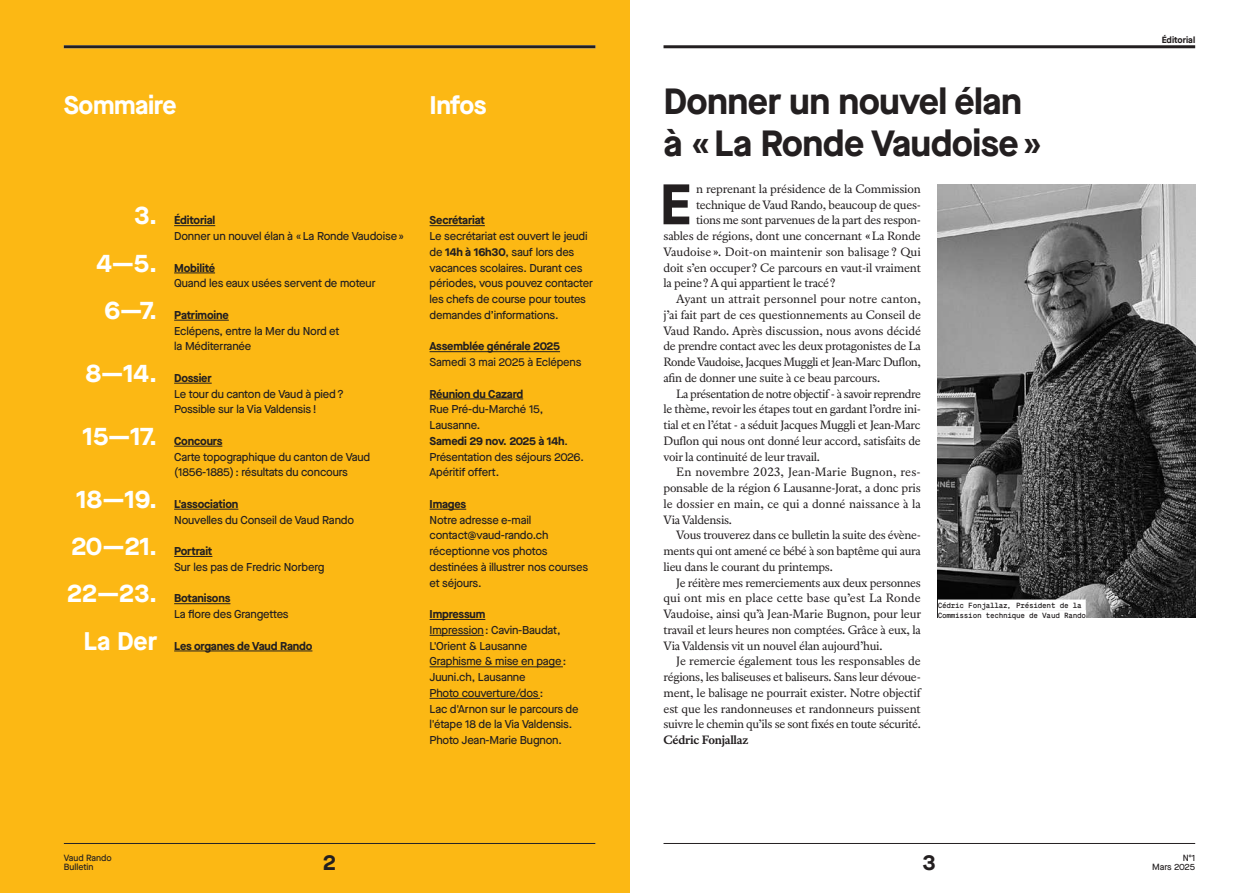
<style>
.page{position:relative;width:1259px;height:893px;background:#fff}
.page>*{position:absolute;margin:0;border:0;box-sizing:border-box;transform-origin:0 0}
.t1{font:700 57px "Maison Neue";color:#231f20}
.t2{font:700 36.45px/42px "Maison Neue";letter-spacing:-.015em;color:#231f20}
.t3{font:700 25.5px/47.2px "Maison Neue";letter-spacing:-.015em;color:#fff;text-align:right}
.t4{font:700 21.75px "Maison Neue";color:#231f20}
.t5{font:12px "Register";letter-spacing:-.025em;color:#231f20}
.t6{font:12px "Register";letter-spacing:.005em;color:#231f20}
.t7{font:12px "Register";letter-spacing:-.005em;color:#231f20}
.t8{font:12px "Register";color:#231f20}
.t9{font:12px "Register";letter-spacing:.01em;color:#231f20}
.t10{font:600 12px "Register";letter-spacing:-.015em;color:#231f20}
.t11{font:500 11.4px/15.8px "Maison Neue";letter-spacing:-.015em;color:#231f20}
.t12{font:700 11.4px "Maison Neue";letter-spacing:-.015em;color:#231f20}
.t13{font:500 9px/9px "Maison Neue";color:#231f20}
.t14{font:700 9px "Maison Neue";color:#231f20}
.t15{font:500 9px "Maison Neue";letter-spacing:-.025em;color:#231f20}
.t16{font:7.5px/10.5px "Maison Mono Custom OK";letter-spacing:-.04em;color:#231f20}
.s1{font-weight:700}
</style>
<div class="page">
<div style="left:0;top:0;width:629px;height:893px;background:#fcb814"></div>
<hr style="left:663px;top:45px;width:532px;height:3px;background:#231f20">
<hr style="left:663px;top:843px;width:532px;height:1px;background:#231f20">
<hr style="left:64px;top:843px;width:531px;height:1px;background:#231f20">
<hr style="left:64px;top:45px;width:531px;height:3px;background:#231f20">
<hr style="left:429px;top:225px;width:56px;height:1px;background:#231f20">
<hr style="left:429px;top:351px;width:131px;height:1px;background:#231f20">
<hr style="left:429px;top:399px;width:94px;height:1px;background:#231f20">
<hr style="left:429px;top:509px;width:37px;height:1px;background:#231f20">
<hr style="left:429px;top:619px;width:56px;height:1px;background:#231f20">
<hr style="left:429px;top:635px;width:55px;height:1px;background:#231f20">
<hr style="left:429px;top:666px;width:134px;height:1px;background:#231f20">
<hr style="left:429px;top:698px;width:111px;height:1px;background:#231f20">
<hr style="left:174px;top:225px;width:41px;height:1px;background:#231f20">
<hr style="left:174px;top:273px;width:41px;height:1px;background:#231f20">
<hr style="left:174px;top:320px;width:55px;height:1px;background:#231f20">
<hr style="left:174px;top:383px;width:38px;height:1px;background:#231f20">
<hr style="left:174px;top:446px;width:48px;height:1px;background:#231f20">
<hr style="left:174px;top:509px;width:64px;height:1px;background:#231f20">
<hr style="left:174px;top:556px;width:38px;height:1px;background:#231f20">
<hr style="left:174px;top:603px;width:56px;height:1px;background:#231f20">
<hr style="left:174px;top:651px;width:138px;height:1px;background:#231f20">
<img style="left:938px;top:184px;width:257px;height:434px">
<div style="left:938px;top:599px;width:147px;height:11px;background:#fff"></div>
<div style="left:938px;top:610px;width:148px;height:11px;background:#fff"></div>
<h3 class="t3" style="left:64px;top:81px;width:114px">Sommaire</h3>
<h3 class="t3" style="left:429px;top:81px;width:58px">Infos</h3>
<h3 class="t3" style="left:97px;top:191px;width:62px">3.<br>4—5.<br>6—7.</h3>
<h3 class="t3" style="left:86px;top:348px;width:73px">8—14.</h3>
<h3 class="t3" style="left:83px;top:411px;width:76px">15—17.</h3>
<h3 class="t3" style="left:67px;top:474px;width:92px">18—19.<br>20—21.<br>22—23.<br>La Der</h3>
<p class="t12" style="left:174px;top:212px;width:43px">Éditorial</p>
<p class="t11" style="left:174px;top:228px;width:231px">Donner un nouvel élan à « La Ronde Vaudoise »</p>
<p class="t12" style="left:174px;top:259px;width:42px">Mobilité</p>
<p class="t11" style="left:174px;top:275px;width:203px">Quand les eaux usées servent de moteur</p>
<p class="t12" style="left:174px;top:307px;width:56px">Patrimoine</p>
<p class="t11" style="left:174px;top:322px;width:167px">Eclépens, entre la Mer du Nord et la Méditerranée</p>
<p class="t12" style="left:174px;top:370px;width:39px">Dossier</p>
<p class="t11" style="left:174px;top:385px;width:171px">Le tour du canton de Vaud à pied ?<br>Possible sur la Via Valdensis !</p>
<p class="t12" style="left:174px;top:433px;width:50px">Concours</p>
<p class="t11" style="left:174px;top:448px;width:198px">Carte topographique du canton de Vaud (1856-1885) : résultats du concours</p>
<p class="t12" style="left:174px;top:496px;width:66px">L'association</p>
<p class="t11" style="left:174px;top:511px;width:181px">Nouvelles du Conseil de Vaud Rando</p>
<p class="t12" style="left:174px;top:543px;width:40px">Portrait</p>
<p class="t11" style="left:174px;top:559px;width:152px">Sur les pas de Fredric Norberg</p>
<p class="t12" style="left:174px;top:590px;width:58px">Botanisons</p>
<p class="t11" style="left:174px;top:606px;width:116px">La flore des Grangettes</p>
<p class="t12" style="left:174px;top:637px;width:140px">Les organes de Vaud Rando</p>
<p class="t12" style="left:429px;top:212px;width:57px">Secrétariat</p>
<p class="t11" style="left:429px;top:228px;width:165px">Le secrétariat est ouvert le jeudi de <span class="s1">14h à 16h30</span>, sauf lors des vacances scolaires. Durant ces périodes, vous pouvez contacter les chefs de course pour toutes demandes d’informations.</p>
<p class="t12" style="left:429px;top:338px;width:132px">Assemblée générale 2025</p>
<p class="t11" style="left:429px;top:354px;width:153px">Samedi 3 mai 2025 à Eclépens</p>
<p class="t12" style="left:429px;top:385px;width:95px">Réunion du Cazard</p>
<p class="t11" style="left:429px;top:401px;width:156px">Rue Pré-du-Marché 15,<br>Lausanne.<br><span class="s1">Samedi 29 nov. 2025 à 14h</span>.<br>Présentation des séjours 2026.<br>Apéritif offert.</p>
<p class="t12" style="left:429px;top:496px;width:38px">Images</p>
<p class="t11" style="left:429px;top:511px;width:160px">Notre adresse e-mail contact@vaud-rando.ch réceptionne vos photos destinées à illustrer nos courses et séjours.</p>
<p class="t12" style="left:429px;top:606px;width:57px">Impressum</p>
<p class="t11" style="left:429px;top:622px;width:151px">Impression : Cavin-Baudat,<br>L'Orient &amp; Lausanne<br>Graphisme &amp; mise en page :<br>Juuni.ch, Lausanne<br>Photo couverture/dos :<br>Lac d'Arnon sur le parcours de l'étape 18 de la Via Valdensis.<br>Photo Jean-Marie Bugnon.</p>
<h2 class="t2" style="left:663px;top:79px;width:380px">Donner un nouvel élan à « La Ronde Vaudoise »</h2>
<h1 class="t1" style="left:659px;top:164px;width:33px">E</h1>
<p class="t5" style="left:696px;top:181px;width:226px">n reprenant la présidence de la Commission</p>
<p class="t5" style="left:696px;top:197px;width:226px">technique de Vaud Rando, beaucoup de ques-</p>
<p class="t5" style="left:696px;top:213px;width:226px">tions me sont parvenues de la part des respon-</p>
<p class="t5" style="left:663px;top:228px;width:259px">sables de régions, dont une concernant «La Ronde</p>
<p class="t6" style="left:663px;top:244px;width:259px">Vaudoise ». Doit-on maintenir son balisage ? Qui</p>
<p class="t5" style="left:663px;top:260px;width:259px">doit s’en occuper? Ce parcours en vaut-il vraiment</p>
<p class="t5" style="left:663px;top:276px;width:173px">la peine? A qui appartient le tracé?</p>
<p class="t6" style="left:676px;top:291px;width:246px">Ayant un attrait personnel pour notre canton,</p>
<p class="t5" style="left:663px;top:307px;width:259px">j’ai fait part de ces questionnements au Conseil de</p>
<p class="t5" style="left:663px;top:323px;width:259px">Vaud Rando. Après discussion, nous avons décidé</p>
<p class="t5" style="left:663px;top:339px;width:259px">de prendre contact avec les deux protagonistes de La</p>
<p class="t5" style="left:663px;top:354px;width:259px">Ronde Vaudoise, Jacques Muggli et Jean-Marc Duflon,</p>
<p class="t5" style="left:663px;top:370px;width:218px">afin de donner une suite à ce beau parcours.</p>
<p class="t5" style="left:676px;top:386px;width:246px">La présentation de notre objectif - à savoir reprendre</p>
<p class="t5" style="left:663px;top:402px;width:259px">le thème, revoir les étapes tout en gardant l’ordre ini-</p>
<p class="t5" style="left:663px;top:417px;width:259px">tial et en l’état - a séduit Jacques Muggli et Jean-Marc</p>
<p class="t5" style="left:663px;top:433px;width:259px">Duflon qui nous ont donné leur accord, satisfaits de</p>
<p class="t5" style="left:663px;top:449px;width:158px">voir la continuité de leur travail.</p>
<p class="t9" style="left:676px;top:465px;width:246px">En novembre 2023, Jean-Marie Bugnon, res-</p>
<p class="t5" style="left:663px;top:480px;width:259px">ponsable de la région 6 Lausanne-Jorat, a donc pris</p>
<p class="t8" style="left:663px;top:496px;width:259px">le dossier en main, ce qui a donné naissance à la</p>
<p class="t5" style="left:663px;top:512px;width:70px">Via Valdensis.</p>
<p class="t5" style="left:676px;top:528px;width:246px">Vous trouverez dans ce bulletin la suite des évène-</p>
<p class="t5" style="left:663px;top:543px;width:259px">ments qui ont amené ce bébé à son baptême qui aura</p>
<p class="t5" style="left:663px;top:559px;width:171px">lieu dans le courant du printemps.</p>
<p class="t5" style="left:676px;top:575px;width:246px">Je réitère mes remerciements aux deux personnes</p>
<p class="t6" style="left:663px;top:591px;width:259px">qui ont mis en place cette base qu’est La Ronde</p>
<p class="t5" style="left:663px;top:606px;width:259px">Vaudoise, ainsi qu’à Jean-Marie Bugnon, pour leur</p>
<p class="t5" style="left:663px;top:622px;width:259px">travail et leurs heures non comptées. Grâce à eux, la</p>
<p class="t5" style="left:663px;top:638px;width:220px">Via Valdensis vit un nouvel élan aujourd’hui.</p>
<p class="t7" style="left:676px;top:654px;width:246px">Je remercie également tous les responsables de</p>
<p class="t5" style="left:663px;top:669px;width:259px">régions, les baliseuses et baliseurs. Sans leur dévoue-</p>
<p class="t5" style="left:663px;top:685px;width:258px">ment, le balisage ne pourrait exister. Notre objectif</p>
<p class="t5" style="left:663px;top:701px;width:259px">est que les randonneuses et randonneurs puissent</p>
<p class="t5" style="left:663px;top:717px;width:259px">suivre le chemin qu’ils se sont fixés en toute sécurité.</p>
<p class="t10" style="left:663px;top:732px;width:86px">Cédric Fonjallaz</p>
<p class="t16" style="left:938px;top:600px;width:150px">Cédric Fonjallaz, Président de la<br>Commission technique de Vaud Rando</p>
<p class="t14" style="left:1161px;top:33px;width:35px">Éditorial</p>
<p class="t13" style="left:64px;top:853px;width:50px">Vaud Rando<br>Bulletin</p>
<h3 class="t4" style="left:922px;top:847px;width:15px">3</h3>
<p class="t13" style="left:1182px;top:853px;width:14px">No1</p>
<h3 class="t4" style="left:323px;top:847px;width:15px">2</h3>
<p class="t15" style="left:1152px;top:861px;width:45px">Mars 2025</p>
</div>
